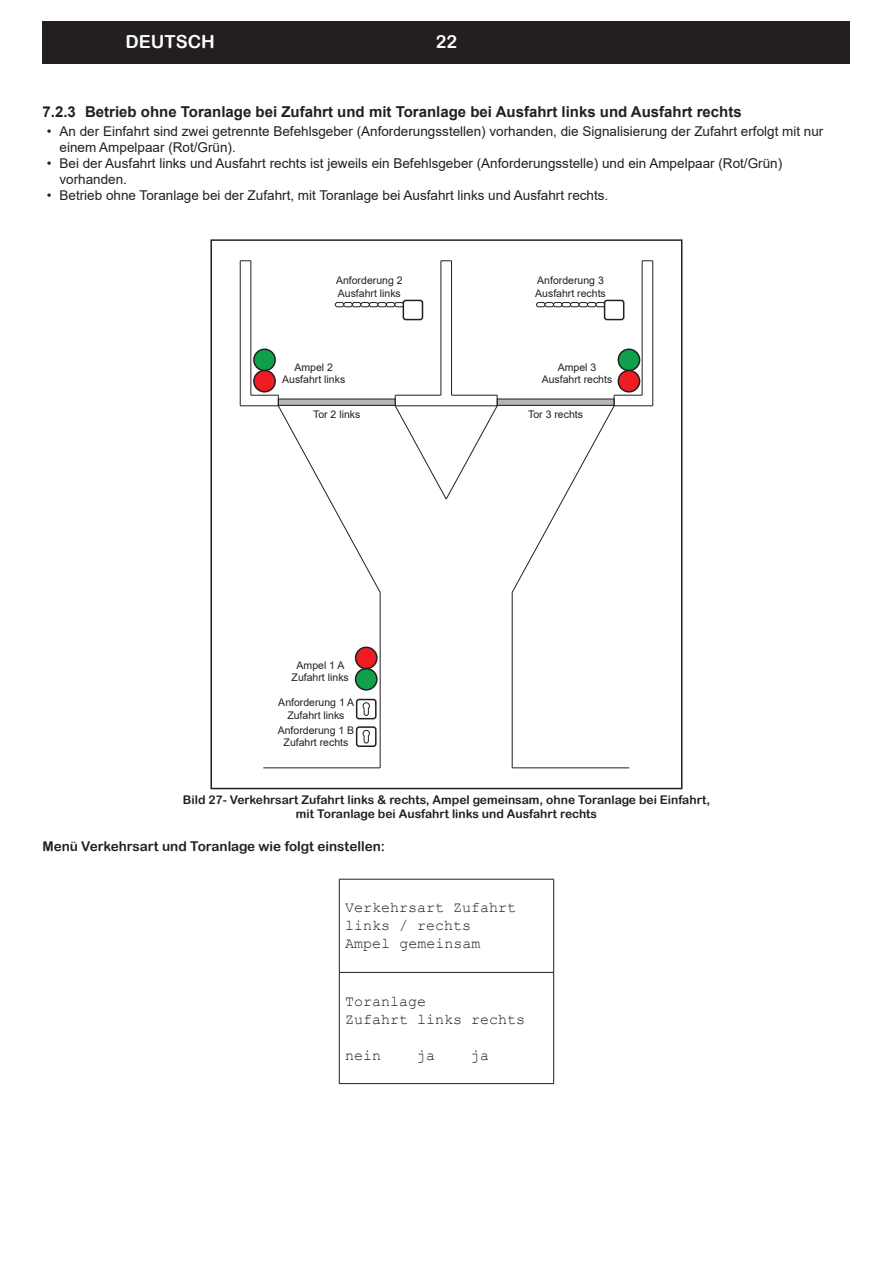
<style>
.page{position:relative;width:893px;height:1263px;background:#fff}
.page>*{position:absolute;margin:0;border:0;box-sizing:border-box;transform-origin:0 0}
.t1{font:18px "Arial Rounded MT Bold";color:#fff}
.t2{font:700 15px "Arial";color:#231f20}
.t3{font:15px/18px "Courier New";color:#231f20}
.t4{font:13.5px/16.2px "Arial";color:#231f20}
.t5{font:13.5px "Arial Rounded MT Bold";color:#231f20}
.t6{font:12px/14.4px "Arial Rounded MT Bold";color:#231f20;text-align:center}
.t7{font:10.5px/12.6px "Arial";color:#231f20;text-align:center}
</style>
<div class="page">
<div style="left:43px;top:21px;width:807px;height:43px;background:#231f20"></div>
<div style="left:278px;top:399px;width:117px;height:6px;background:#b4b5b8"></div>
<div style="left:278px;top:399px;width:118px;height:7px;border:1px solid #231f20"></div>
<div style="left:497px;top:399px;width:117px;height:6px;background:#b4b5b8"></div>
<div style="left:497px;top:399px;width:117px;height:7px;border:1px solid #231f20"></div>
<hr style="left:380px;top:592px;width:1px;height:176px;background:#231f20">
<hr style="left:512px;top:592px;width:1px;height:176px;background:#231f20">
<hr style="left:240px;top:405px;width:38px;height:1px;background:#231f20">
<hr style="left:614px;top:405px;width:39px;height:1px;background:#231f20">
<hr style="left:240px;top:261px;width:1px;height:145px;background:#231f20">
<hr style="left:652px;top:261px;width:1px;height:145px;background:#231f20">
<hr style="left:263px;top:767px;width:117px;height:1px;background:#231f20">
<hr style="left:512px;top:767px;width:117px;height:1px;background:#231f20">
<div style="left:254px;top:349px;width:21px;height:22px;background:#0fa14a;border-radius:50%"></div>
<div style="left:253px;top:348px;width:23px;height:23px;border:2px solid #231f20;border-radius:50%"></div>
<div style="left:254px;top:371px;width:21px;height:21px;background:#ee1d23;border-radius:50%"></div>
<div style="left:253px;top:370px;width:23px;height:23px;border:2px solid #231f20;border-radius:50%"></div>
<div style="left:356px;top:669px;width:21px;height:21px;background:#0fa14a;border-radius:50%"></div>
<div style="left:355px;top:668px;width:23px;height:23px;border:2px solid #231f20;border-radius:50%"></div>
<div style="left:356px;top:647px;width:21px;height:22px;background:#ee1d23;border-radius:50%"></div>
<div style="left:355px;top:646px;width:23px;height:23px;border:2px solid #231f20;border-radius:50%"></div>
<div style="left:618px;top:349px;width:22px;height:22px;background:#0fa14a;border-radius:50%"></div>
<div style="left:618px;top:348px;width:22px;height:23px;border:2px solid #231f20;border-radius:50%"></div>
<div style="left:618px;top:371px;width:22px;height:21px;background:#ee1d23;border-radius:50%"></div>
<div style="left:618px;top:370px;width:22px;height:23px;border:2px solid #231f20;border-radius:50%"></div>
<div style="left:356px;top:699px;width:21px;height:20px;border:2px solid #231f20;border-radius:2px"></div>
<svg style="left:362px;top:702px;width:8px;height:14px"></svg>
<svg style="left:394px;top:395px;width:104px;height:105px"></svg>
<svg style="left:251px;top:395px;width:130px;height:198px"></svg>
<hr style="left:250px;top:261px;width:1px;height:134px;background:#231f20">
<hr style="left:642px;top:261px;width:1px;height:134px;background:#231f20">
<svg style="left:511px;top:395px;width:131px;height:198px"></svg>
<hr style="left:395px;top:395px;width:46px;height:1px;background:#231f20">
<hr style="left:440px;top:261px;width:1px;height:134px;background:#231f20">
<hr style="left:452px;top:395px;width:45px;height:1px;background:#231f20">
<hr style="left:451px;top:261px;width:1px;height:134px;background:#231f20">
<div style="left:403px;top:300px;width:20px;height:20px;border:2px solid #231f20;border-radius:2px"></div>
<div style="left:335px;top:302px;width:9px;height:5px;border:1px solid #231f20;border-radius:2px"></div>
<div style="left:343px;top:302px;width:10px;height:5px;border:1px solid #231f20;border-radius:2px"></div>
<div style="left:352px;top:302px;width:9px;height:5px;border:1px solid #231f20;border-radius:2px"></div>
<div style="left:360px;top:302px;width:10px;height:5px;border:1px solid #231f20;border-radius:2px"></div>
<div style="left:369px;top:302px;width:9px;height:5px;border:1px solid #231f20;border-radius:2px"></div>
<div style="left:377px;top:302px;width:10px;height:5px;border:1px solid #231f20;border-radius:2px"></div>
<div style="left:386px;top:302px;width:9px;height:5px;border:1px solid #231f20;border-radius:2px"></div>
<svg style="left:335px;top:303px;width:60px;height:4px"></svg>
<div style="left:394px;top:302px;width:10px;height:5px;border:1px solid #231f20;border-radius:2px"></div>
<div style="left:604px;top:300px;width:20px;height:20px;border:2px solid #231f20;border-radius:2px"></div>
<div style="left:536px;top:302px;width:9px;height:5px;border:1px solid #231f20;border-radius:2px"></div>
<div style="left:545px;top:302px;width:9px;height:5px;border:1px solid #231f20;border-radius:2px"></div>
<div style="left:553px;top:302px;width:9px;height:5px;border:1px solid #231f20;border-radius:2px"></div>
<div style="left:562px;top:302px;width:9px;height:5px;border:1px solid #231f20;border-radius:2px"></div>
<div style="left:570px;top:302px;width:9px;height:5px;border:1px solid #231f20;border-radius:2px"></div>
<div style="left:579px;top:302px;width:9px;height:5px;border:1px solid #231f20;border-radius:2px"></div>
<div style="left:587px;top:302px;width:9px;height:5px;border:1px solid #231f20;border-radius:2px"></div>
<svg style="left:536px;top:303px;width:69px;height:4px"></svg>
<div style="left:596px;top:302px;width:9px;height:5px;border:1px solid #231f20;border-radius:2px"></div>
<div style="left:356px;top:726px;width:21px;height:21px;border:2px solid #231f20;border-radius:2px"></div>
<svg style="left:362px;top:729px;width:8px;height:15px"></svg>
<div style="left:210px;top:239px;width:472px;height:550px;border:2px solid #231f20"></div>
<hr style="left:339px;top:879px;width:215px;height:1px;background:#231f20">
<hr style="left:339px;top:879px;width:1px;height:93px;background:#231f20">
<hr style="left:553px;top:879px;width:1px;height:93px;background:#231f20">
<hr style="left:339px;top:973px;width:1px;height:110px;background:#231f20">
<hr style="left:553px;top:973px;width:1px;height:110px;background:#231f20">
<hr style="left:339px;top:1083px;width:215px;height:1px;background:#231f20">
<hr style="left:339px;top:972px;width:215px;height:1px;background:#231f20">
<h1 class="t1" style="left:125px;top:31px;width:91px">DEUTSCH</h1>
<h1 class="t1" style="left:436px;top:31px;width:23px">22</h1>
<p class="t2" style="left:43px;top:101px;width:701px">7.2.3 Betrieb ohne Toranlage bei Zufahrt und mit Toranlage bei Ausfahrt links und Ausfahrt rechts</p>
<p class="t4" style="left:60px;top:123px;width:765px;text-indent:-13px">• An der Einfahrt sind zwei getrennte Befehlsgeber (Anforderungsstellen) vorhanden, die Signalisierung der Zufahrt erfolgt mit nur einem Ampelpaar (Rot/Grün).</p>
<p class="t4" style="left:60px;top:155px;width:724px;text-indent:-13px">• Bei der Ausfahrt links und Ausfahrt rechts ist jeweils ein Befehlsgeber (Anforderungsstelle) und ein Ampelpaar (Rot/Grün) vorhanden.</p>
<p class="t4" style="left:47px;top:187px;width:563px">• Betrieb ohne Toranlage bei der Zufahrt, mit Toranlage bei Ausfahrt links und Ausfahrt rechts.</p>
<p class="t7" style="left:336px;top:274px;width:68px;text-align:left">Anforderung 2<br>Ausfahrt links</p>
<p class="t7" style="left:535px;top:274px;width:72px;text-align:left">Anforderung 3<br>Ausfahrt rechts</p>
<p class="t7" style="left:282px;top:360px;width:65px">Ampel 2<br>Ausfahrt links</p>
<p class="t7" style="left:542px;top:360px;width:72px">Ampel 3<br>Ausfahrt rechts</p>
<p class="t7" style="left:313px;top:408px;width:49px">Tor 2 links</p>
<p class="t7" style="left:528px;top:408px;width:56px">Tor 3 rechts</p>
<p class="t7" style="left:292px;top:658px;width:59px">Ampel 1 A<br>Zufahrt links</p>
<p class="t7" style="left:278px;top:696px;width:77px">Anforderung 1 A<br>Zufahrt links</p>
<p class="t7" style="left:278px;top:723px;width:78px">Anforderung 1 B<br>Zufahrt rechts</p>
<p class="t6" style="left:183px;top:792px;width:529px">Bild 27- Verkehrsart Zufahrt links &amp; rechts, Ampel gemeinsam, ohne Toranlage bei Einfahrt, mit Toranlage bei Ausfahrt links und Ausfahrt rechts</p>
<p class="t5" style="left:43px;top:838px;width:344px">Menü Verkehrsart und Toranlage wie folgt einstellen:</p>
<p class="t3" style="left:345px;top:898px;width:173px">Verkehrsart Zufahrt links / rechts<br>Ampel gemeinsam</p>
<p class="t3" style="left:345px;top:991px;width:182px">Toranlage<br>Zufahrt links rechts</p>
<p class="t3" style="left:345px;top:1045px;width:37px">nein</p>
<p class="t3" style="left:417px;top:1045px;width:19px">ja</p>
<p class="t3" style="left:471px;top:1045px;width:19px">ja</p>
</div>
